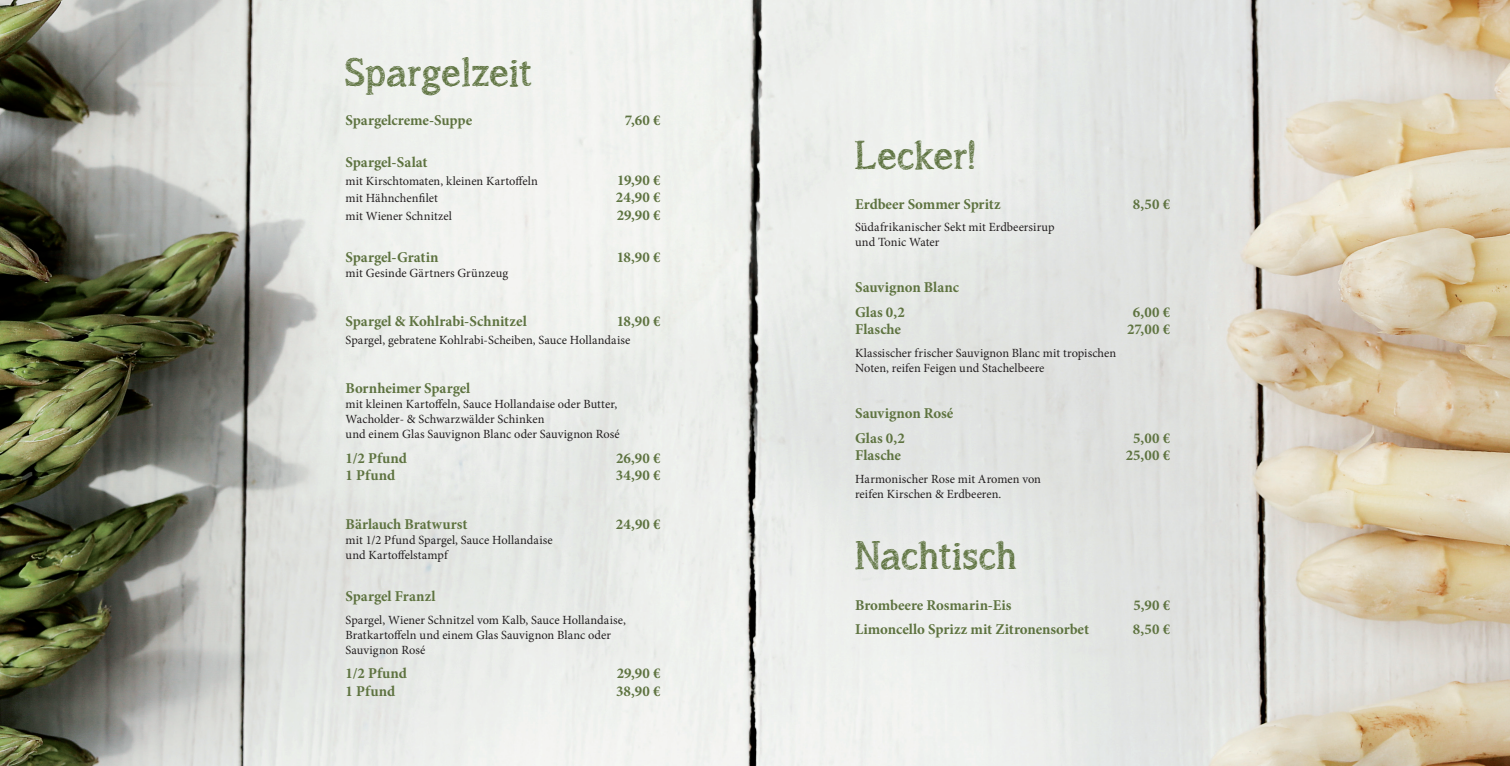
<style>
.page{position:relative;width:1510px;height:766px;background:#fff}
.page>*{position:absolute;margin:0;border:0;box-sizing:border-box;transform-origin:0 0}
.t1{font:47.5px "asongforjennifer";letter-spacing:.015em;color:#5e7340}
.t2{font:700 15px/24.6px "Minion Pro";color:#5e7340}
.t3{font:12.5px/15px "Minion Pro";letter-spacing:.005em;color:#231f20}
</style>
<div class="page">
<img style="left:0;top:0;width:1509px;height:765px">
<h1 class="t1" style="left:345px;top:46px;width:187px">Spargelzeit</h1>
<p class="t2" style="left:345px;top:108px;width:128px">Spargelcreme-Suppe</p>
<p class="t2" style="left:625px;top:108px;width:37px">7,60 €</p>
<p class="t2" style="left:345px;top:150px;width:83px">Spargel-Salat</p>
<p class="t3" style="left:345px;top:173px;width:194px">mit Kirschtomaten, kleinen Kartoffeln</p>
<p class="t2" style="left:617px;top:167px;width:45px">19,90 €</p>
<p class="t3" style="left:345px;top:191px;width:94px">mit Hähnchenfilet</p>
<p class="t2" style="left:616px;top:185px;width:46px">24,90 €</p>
<p class="t3" style="left:345px;top:208px;width:108px">mit Wiener Schnitzel</p>
<p class="t2" style="left:617px;top:202px;width:45px">29,90 €</p>
<p class="t2" style="left:345px;top:244px;width:95px">Spargel-Gratin</p>
<p class="t2" style="left:617px;top:244px;width:45px">18,90 €</p>
<p class="t3" style="left:345px;top:265px;width:164px">mit Gesinde Gärtners Grünzeug</p>
<p class="t2" style="left:345px;top:309px;width:183px">Spargel &amp; Kohlrabi-Schnitzel</p>
<p class="t2" style="left:617px;top:309px;width:45px">18,90 €</p>
<p class="t3" style="left:345px;top:332px;width:286px">Spargel, gebratene Kohlrabi-Scheiben, Sauce Hollandaise</p>
<p class="t2" style="left:345px;top:375px;width:126px">Bornheimer Spargel</p>
<p class="t3" style="left:345px;top:396px;width:276px">mit kleinen Kartoffeln, Sauce Hollandaise oder Butter,<br>Wacholder- &amp; Schwarzwälder Schinken<br>und einem Glas Sauvignon Blanc oder Sauvignon Rosé</p>
<p class="t2" style="left:345px;top:445px;width:63px">1/2 Pfund</p>
<p class="t2" style="left:616px;top:445px;width:46px">26,90 €</p>
<p class="t2" style="left:345px;top:462px;width:51px">1 Pfund</p>
<p class="t2" style="left:616px;top:462px;width:46px">34,90 €</p>
<p class="t2" style="left:345px;top:512px;width:123px">Bärlauch Bratwurst</p>
<p class="t2" style="left:616px;top:512px;width:46px">24,90 €</p>
<p class="t3" style="left:345px;top:532px;width:209px">mit 1/2 Pfund Spargel, Sauce Hollandaise und Kartoffelstampf</p>
<p class="t2" style="left:345px;top:584px;width:91px">Spargel Franzl</p>
<p class="t3" style="left:345px;top:612px;width:282px">Spargel, Wiener Schnitzel vom Kalb, Sauce Hollandaise,<br>Bratkartoffeln und einem Glas Sauvignon Blanc oder<br>Sauvignon Rosé</p>
<p class="t2" style="left:345px;top:660px;width:63px">1/2 Pfund</p>
<p class="t2" style="left:617px;top:660px;width:45px">29,90 €</p>
<p class="t2" style="left:345px;top:678px;width:51px">1 Pfund</p>
<p class="t2" style="left:616px;top:678px;width:46px">38,90 €</p>
<h1 class="t1" style="left:855px;top:130px;width:121px">Lecker!</h1>
<p class="t2" style="left:855px;top:191px;width:147px">Erdbeer Sommer Spritz</p>
<p class="t2" style="left:1132px;top:191px;width:39px">8,50 €</p>
<p class="t3" style="left:855px;top:219px;width:201px">Südafrikanischer Sekt mit Erdbeersirup und Tonic Water</p>
<p class="t2" style="left:855px;top:275px;width:105px">Sauvignon Blanc<br>Glas 0,2</p>
<p class="t2" style="left:1133px;top:299px;width:39px">6,00 €</p>
<p class="t2" style="left:855px;top:317px;width:47px">Flasche</p>
<p class="t2" style="left:1127px;top:317px;width:45px">27,00 €</p>
<p class="t3" style="left:855px;top:345px;width:263px">Klassischer frischer Sauvignon Blanc mit tropischen<br>Noten, reifen Feigen und Stachelbeere</p>
<p class="t2" style="left:855px;top:401px;width:100px">Sauvignon Rosé<br>Glas 0,2</p>
<p class="t2" style="left:1133px;top:425px;width:39px">5,00 €</p>
<p class="t2" style="left:855px;top:443px;width:47px">Flasche</p>
<p class="t2" style="left:1125px;top:443px;width:46px">25,00 €</p>
<p class="t3" style="left:855px;top:471px;width:187px">Harmonischer Rose mit Aromen von reifen Kirschen &amp; Erdbeeren.</p>
<h1 class="t1" style="left:855px;top:529px;width:163px">Nachtisch</h1>
<p class="t2" style="left:855px;top:592px;width:158px">Brombeere Rosmarin-Eis</p>
<p class="t2" style="left:1133px;top:592px;width:38px">5,90 €</p>
<p class="t2" style="left:855px;top:617px;width:235px">Limoncello Sprizz mit Zitronensorbet</p>
<p class="t2" style="left:1132px;top:617px;width:39px">8,50 €</p>
</div>
